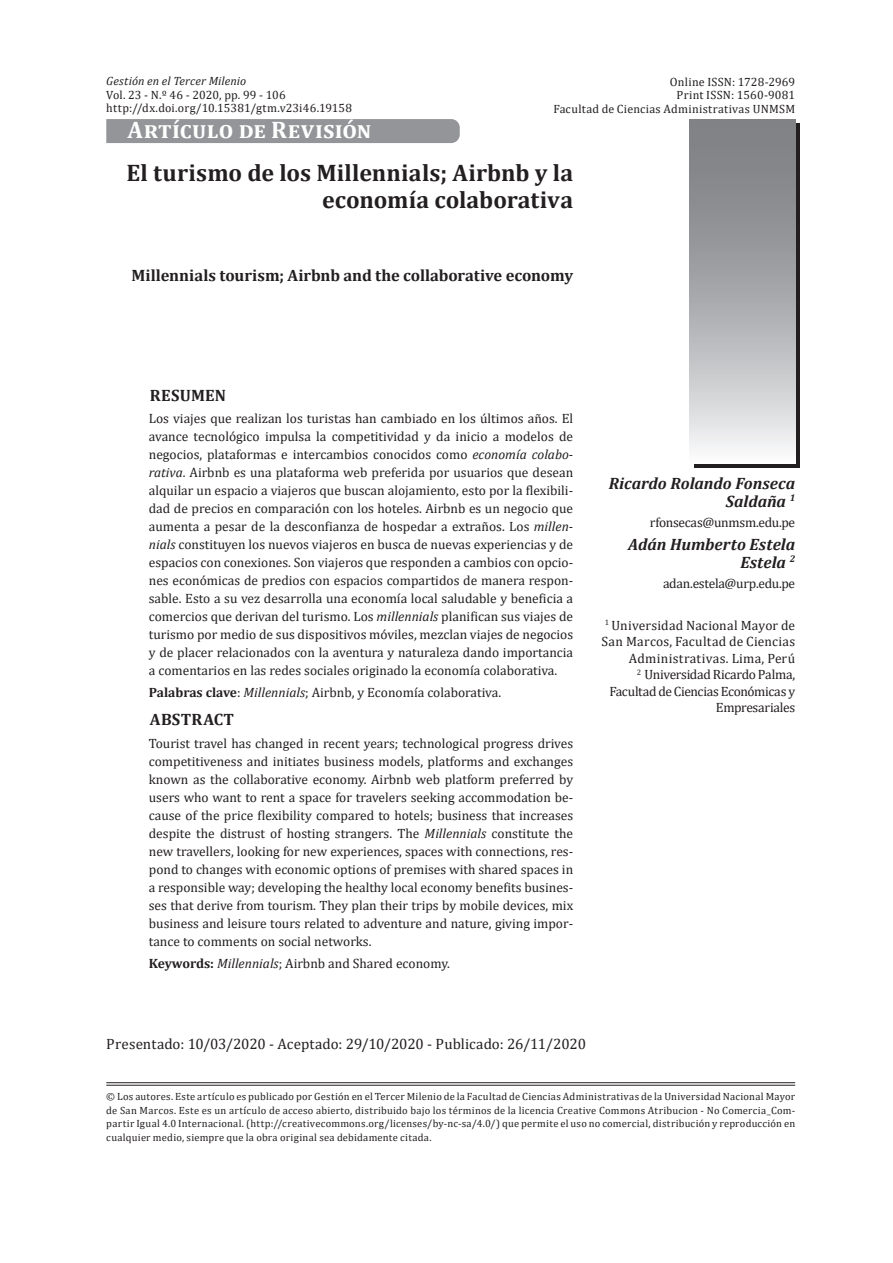
<style>
.page{position:relative;width:893px;height:1263px;background:#fff}
.page>*{position:absolute;margin:0;border:0;box-sizing:border-box;transform-origin:0 0}
.t1{font:700 24px/27px "Cambria";letter-spacing:.005em;color:#231f20;text-align:right}
.t2{font:700 24px "Cambria";letter-spacing:.01em;color:#fff}
.t3{font:700 16.5px "Cambria";color:#231f20}
.t4{font:italic 700 16.5px/18px "Cambria";color:#231f20;text-align:right}
.t5{font:700 16.5px "Cambria";letter-spacing:.02em;color:#231f20}
.t6{font:15px "Cambria";color:#231f20}
.t7{font:13.5px/18px "Cambria";color:#231f20;text-align:justify}
.t8{font:13.5px "Cambria";letter-spacing:-.02em;color:#231f20}
.t9{font:12px/13.5px "Cambria";letter-spacing:.015em;color:#231f20;text-align:right}
.t10{font:italic 12px "Cambria";letter-spacing:.01em;color:#231f20}
.t11{font:10.5px/13.5px "Cambria";letter-spacing:.02em;color:#231f20;text-align:justify}
.s1{font-style:italic}
.s2{font-weight:700}
</style>
<div class="page">
<svg style="left:694px;top:123px;width:105px;height:345px;background:#484546"></svg>
<hr style="left:106px;top:1082px;width:689px;height:1px;background:#231f20">
<hr style="left:106px;top:1085px;width:689px;height:1px;background:#231f20">
<svg style="left:690px;top:119px;width:105px;height:344px;background:#adaeb1"></svg>
<div style="left:106px;top:119px;width:354px;height:24px;background:#939598"></div>
<p class="t10" style="left:106px;top:72px;width:142px">Gestión en el Tercer Milenio</p>
<p class="t9" style="left:106px;top:88px;width:181px">Vol. 23 - N.º 46 - 2020, pp. 99 - 106</p>
<p class="t9" style="left:106px;top:101px;width:247px">http://dx.doi.org/10.15381/gtm.v23i46.19158</p>
<p class="t9" style="left:553px;top:75px;width:243px">Online ISSN: 1728-2969<br>Print ISSN: 1560-9081<br>Facultad de Ciencias Administrativas UNMSM</p>
<h1 class="t2" style="left:128px;top:113px;width:245px">Artículo de Revisión</h1>
<h1 class="t1" style="left:126px;top:158px;width:448px">El turismo de los Millennials; Airbnb y la economía colaborativa</h1>
<p class="t3" style="left:132px;top:264px;width:443px">Millennials tourism; Airbnb and the collaborative economy</p>
<p class="t3" style="left:150px;top:383px;width:78px">RESUMEN</p>
<p class="t7" style="left:149px;top:409px;width:426px">Los viajes que realizan los turistas han cambiado en los últimos años. El avance tecnológico impulsa la competitividad y da inicio a modelos de negocios, plataformas e intercambios conocidos como <span class="s1">economía colabo&shy;rativa</span>. Airbnb es una plataforma web preferida por usuarios que desean alquilar un espacio a viajeros que buscan alojamiento, esto por la flexibili&shy;dad de precios en comparación con los hoteles. Airbnb es un negocio que aumenta a pesar de la desconfianza de hospedar a extraños. Los <span class="s1">millen&shy;nials</span> constituyen los nuevos viajeros en busca de nuevas experiencias y de espacios con conexiones. Son viajeros que responden a cambios con opcio&shy;nes económicas de predios con espacios compartidos de manera respon&shy;sable. Esto a su vez desarrolla una economía local saludable y beneficia a comercios que derivan del turismo. Los <span class="s1">millennials</span> planifican sus viajes de turismo por medio de sus dispositivos móviles, mezclan viajes de negocios y de placer relacionados con la aventura y naturaleza dando importancia a comentarios en las redes sociales originado la economía colaborativa.</p>
<p class="t7" style="left:149px;top:683px;width:354px"><span class="s2">Palabras clave</span>: <span class="s1">Millennials</span>; Airbnb, y Economía colaborativa.</p>
<p class="t5" style="left:150px;top:708px;width:86px">ABSTRACT</p>
<p class="t7" style="left:149px;top:734px;width:426px">Tourist travel has changed in recent years; technological progress drives competitiveness and initiates business models, platforms and exchanges known as the collaborative economy. Airbnb web platform preferred by users who want to rent a space for travelers seeking accommodation be&shy;cause of the price flexibility compared to hotels; business that increases despite the distrust of hosting strangers. The <span class="s1">Millennials</span> constitute the new travellers, looking for new experiences, spaces with connections, res&shy;pond to changes with economic options of premises with shared spaces in a responsible way; developing the healthy local economy benefits busines&shy;ses that derive from tourism. They plan their trips by mobile devices, mix business and leisure tours related to adventure and nature, giving impor&shy;tance to comments on social networks.</p>
<p class="t7" style="left:149px;top:954px;width:303px"><span class="s2">Keywords:</span> <span class="s1">Millennials</span>; Airbnb and Shared economy.</p>
<p class="t4" style="left:609px;top:473px;width:188px">Ricardo Rolando Fonseca<br>Saldaña <sup>1</sup></p>
<p class="t8" style="left:650px;top:515px;width:147px">rfonsecas@unmsm.edu.pe</p>
<p class="t4" style="left:628px;top:534px;width:168px">Adán Humberto Estela<br>Estela <sup>2</sup></p>
<p class="t8" style="left:663px;top:576px;width:134px">adan.estela@urp.edu.pe</p>
<p class="t7" style="left:602px;top:617px;width:195px;line-height:16.5px;text-align:right"><sup>1</sup> Universidad Nacional Mayor de<br>San Marcos, Facultad de Ciencias<br>Administrativas. Lima, Perú<br><sup>2</sup> Universidad Ricardo Palma,<br>Facultad de Ciencias Económicas y<br>Empresariales</p>
<p class="t6" style="left:106px;top:1035px;width:481px">Presentado: 10/03/2020 - Aceptado: 29/10/2020 - Publicado: 26/11/2020</p>
<p class="t11" style="left:106px;top:1090px;width:690px">© Los autores. Este artículo es publicado por Gestión en el Tercer Milenio de la Facultad de Ciencias Administrativas de la Universidad Nacional Mayor de San Marcos. Este es un artículo de acceso abierto, distribuido bajo los términos de la licencia Creative Commons Atribucion - No Comercia_Com&shy;partir Igual 4.0 Internacional. (http://creativecommons.org/licenses/by-nc-sa/4.0/) que permite el uso no comercial, distribución y reproducción en cualquier medio, siempre que la obra original sea debidamente citada.</p>
</div>
